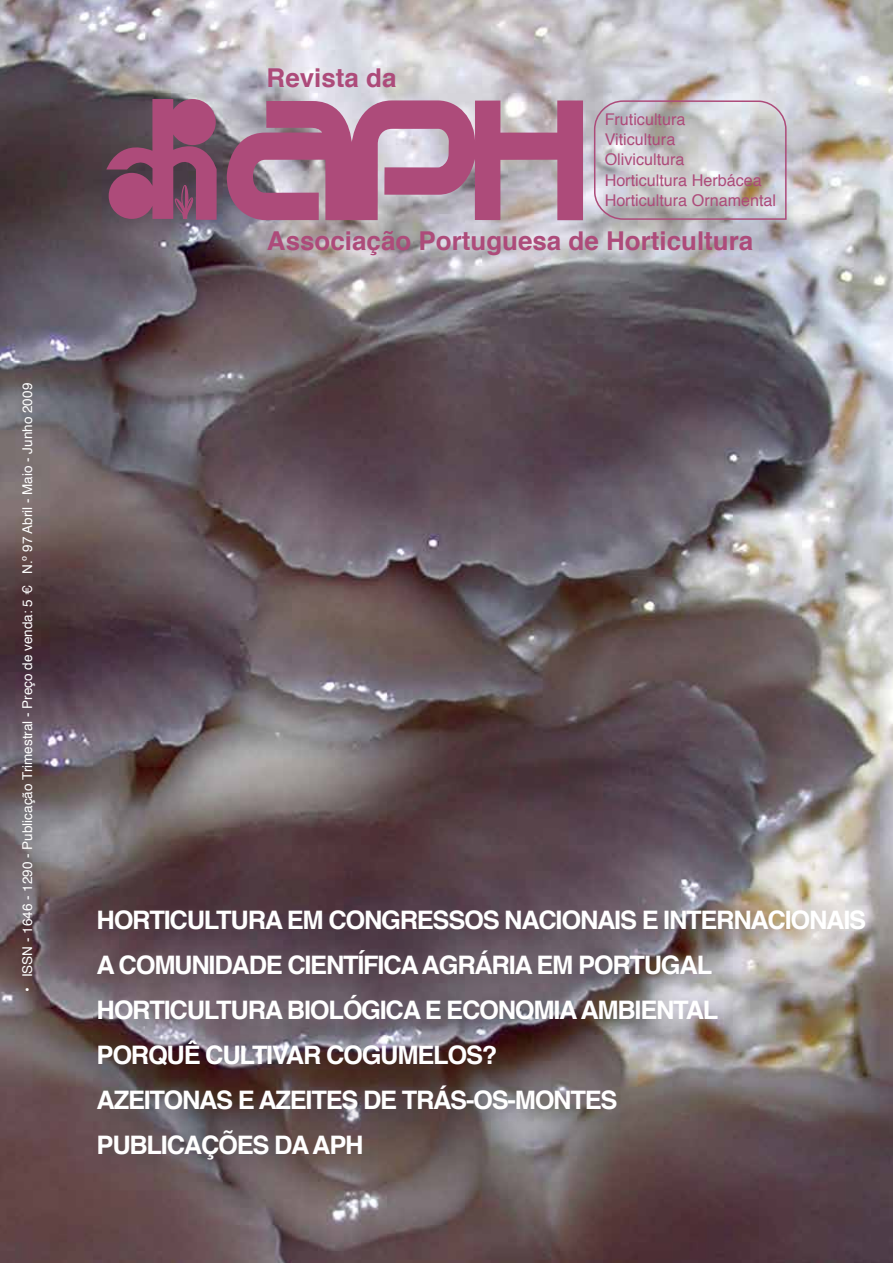
<style>
.page{position:relative;width:893px;height:1263px;background:#fff}
.page>*{position:absolute;margin:0;border:0;box-sizing:border-box;transform-origin:0 0}
.t1{font:700 25.95px "Helvetica";color:#ad4b7a}
.t2{font:700 25.5px/45px "Helvetica";letter-spacing:-.05em;color:#fff}
.t3{font:16.2px/20.2px "Helvetica";color:#ad4b7a}
.t4{font:13.5px "Helvetica";color:#fff}
</style>
<div class="page">
<img style="left:0;top:0;width:893px;height:1263px">
<div style="left:99px;top:913px;width:783px;height:265px;background:#464547;opacity:.2"></div>
<svg style="left:227px;top:100px;width:356px;height:120px;background:#b37695"></svg>
<svg style="left:593px;top:100px;width:194px;height:121px;background:#c6c1c6"></svg>
<svg style="left:106px;top:99px;width:111px;height:121px;background:#8b4a6a"></svg>
<p class="t4" style="left:17px;top:992px;width:611px;rotate:-90deg">• ISSN - 1646 - 1290 - Publicação Trimestral - Preço de venda: 5 € N.º 97 Abril - Maio - Junho 2009</p>
<p class="t1" style="left:267px;top:57px;width:131px">REVISTA DA</p>
<p class="t3" style="left:605px;top:110px;width:173px">Fruticultura<br>Viticultura<br>Olivicultura<br>Horticultura Herbácea<br>Horticultura Ornamental</p>
<p class="t1" style="left:267px;top:220px;width:488px">ASSOCIAÇÃO PORTUGUESA DE HORTICULTURA</p>
<p class="t2" style="left:97px;top:898px;width:771px">HORTICULTURA EM CONGRESSOS NACIONAIS E INTERNACIONAIS A COMUNIDADE CIENTÍFICA AGRÁRIA EM PORTUGAL HORTICULTURA BIOLÓGICA E ECONOMIA AMBIENTAL<br>PORQUÊ CULTIVAR COGUMELOS?<br>AZEITONAS E AZEITES DE TRÁS-OS-MONTES<br>PUBLICAÇÕES DA APH</p>
</div>
